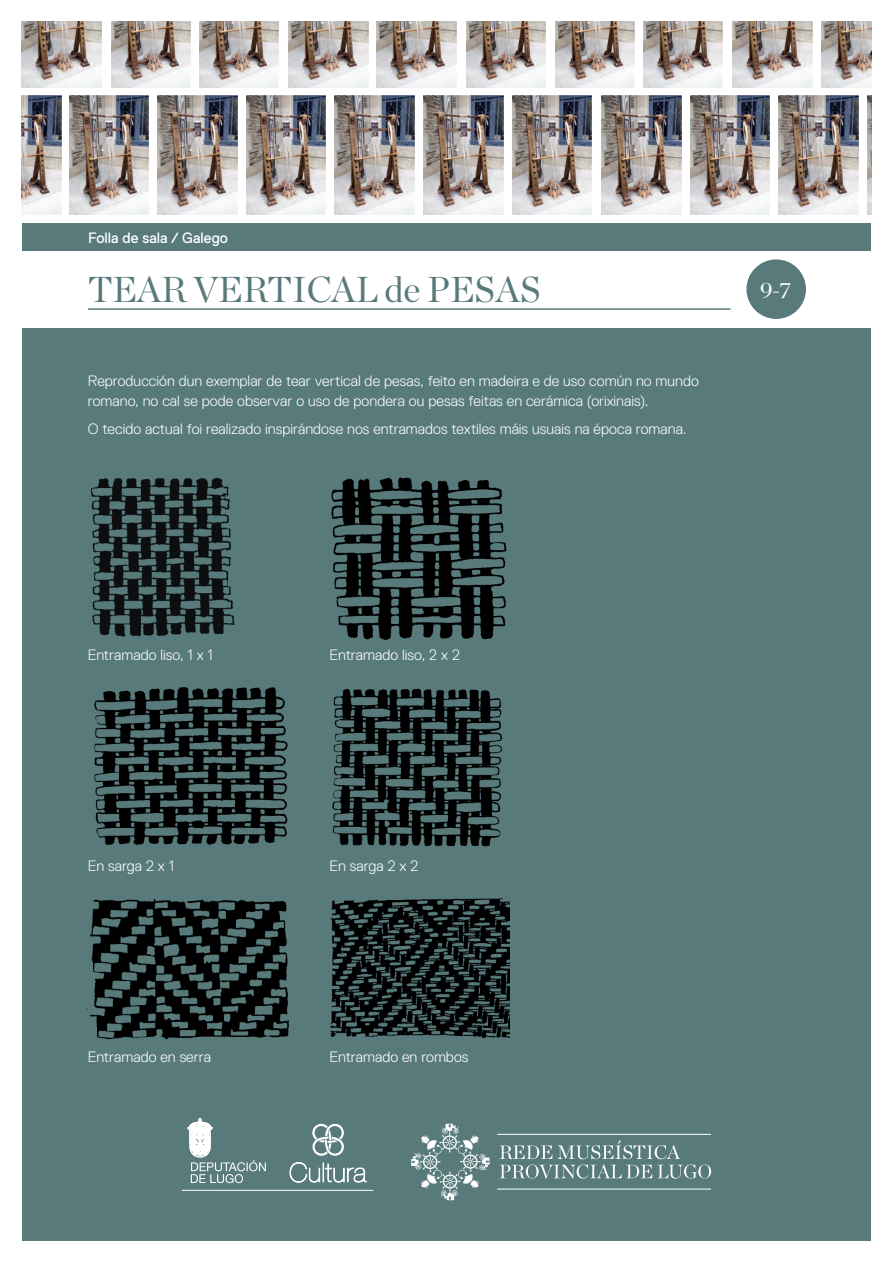
<style>
.page{position:relative;width:893px;height:1263px;background:#fff}
.page>*{position:absolute;margin:0;border:0;box-sizing:border-box;transform-origin:0 0}
.t1{font:36px "Chronicle Display";color:#587a7b}
.t2{font:22.5px "Chronicle Display";color:#fff}
.t3{font:300 15px/19.5px "Replica";letter-spacing:.005em;color:#fff}
.t4{font:15px "Replica";color:#fff}
</style>
<div class="page">
<div style="left:22px;top:328px;width:849px;height:913px;background:#587a7b"></div>
<div style="left:22px;top:223px;width:849px;height:28px;background:#587a7b"></div>
<hr style="left:88px;top:308px;width:642px;height:2px;background:#587a7b">
<hr style="left:182px;top:1190px;width:191px;height:1px;background:#fff">
<svg style="left:312px;top:1124px;width:32px;height:32px"></svg>
<svg style="left:290px;top:1162px;width:77px;height:20px"></svg>
<svg style="left:187px;top:1118px;width:79px;height:65px"></svg>
<hr style="left:497px;top:1134px;width:214px;height:1px;background:#fff">
<hr style="left:497px;top:1189px;width:214px;height:1px;background:#fff">
<svg style="left:500px;top:1140px;width:211px;height:38px"></svg>
<svg style="left:411px;top:1124px;width:79px;height:76px"></svg>
<img style="left:21px;top:96px;width:40px;height:119px">
<img style="left:69px;top:96px;width:80px;height:119px">
<img style="left:22px;top:21px;width:79px;height:67px">
<img style="left:199px;top:21px;width:80px;height:67px">
<img style="left:377px;top:21px;width:79px;height:67px">
<img style="left:643px;top:21px;width:80px;height:67px">
<img style="left:111px;top:21px;width:80px;height:67px">
<img style="left:289px;top:21px;width:79px;height:67px">
<img style="left:555px;top:21px;width:80px;height:67px">
<img style="left:466px;top:21px;width:80px;height:67px">
<img style="left:733px;top:21px;width:79px;height:67px">
<img style="left:821px;top:21px;width:51px;height:67px">
<img style="left:246px;top:96px;width:80px;height:119px">
<img style="left:424px;top:96px;width:79px;height:119px">
<img style="left:601px;top:96px;width:80px;height:119px">
<img style="left:779px;top:96px;width:79px;height:119px">
<img style="left:158px;top:96px;width:79px;height:119px">
<img style="left:335px;top:96px;width:79px;height:119px">
<img style="left:512px;top:96px;width:80px;height:119px">
<img style="left:690px;top:96px;width:80px;height:119px">
<img style="left:867px;top:96px;width:5px;height:119px">
<img style="left:91px;top:477px;width:144px;height:160px">
<img style="left:94px;top:687px;width:194px;height:158px">
<img style="left:89px;top:899px;width:200px;height:141px">
<img style="left:331px;top:477px;width:176px;height:163px">
<img style="left:332px;top:688px;width:171px;height:159px">
<img style="left:330px;top:898px;width:179px;height:141px">
<div style="left:746px;top:259px;width:60px;height:60px;background:#587a7b;border-radius:50%"></div>
<p class="t4" style="left:88px;top:230px;width:141px">Folla de sala / Galego</p>
<p class="t1" style="left:88px;top:261px;width:454px">TEAR VERTICAL de PESAS</p>
<p class="t3" style="left:88px;top:371px;width:613px">Reproducción dun exemplar de tear vertical de pesas, feito en madeira e de uso común no mundo romano, no cal se pode observar o uso de pondera ou pesas feitas en cerámica (orixinais).</p>
<p class="t3" style="left:88px;top:419px;width:600px">O tecido actual foi realizado inspirándose nos entramados textiles máis usuais na época romana.</p>
<p class="t2" style="left:760px;top:273px;width:32px">9-7</p>
<p class="t3" style="left:88px;top:645px;width:126px">Entramado liso, 1 x 1</p>
<p class="t3" style="left:330px;top:645px;width:132px">Entramado liso, 2 x 2</p>
<p class="t3" style="left:88px;top:856px;width:88px">En sarga 2 x 1</p>
<p class="t3" style="left:330px;top:856px;width:90px">En sarga 2 x 2</p>
<p class="t3" style="left:88px;top:1047px;width:125px">Entramado en serra</p>
<p class="t3" style="left:330px;top:1047px;width:140px">Entramado en rombos</p>
</div>
